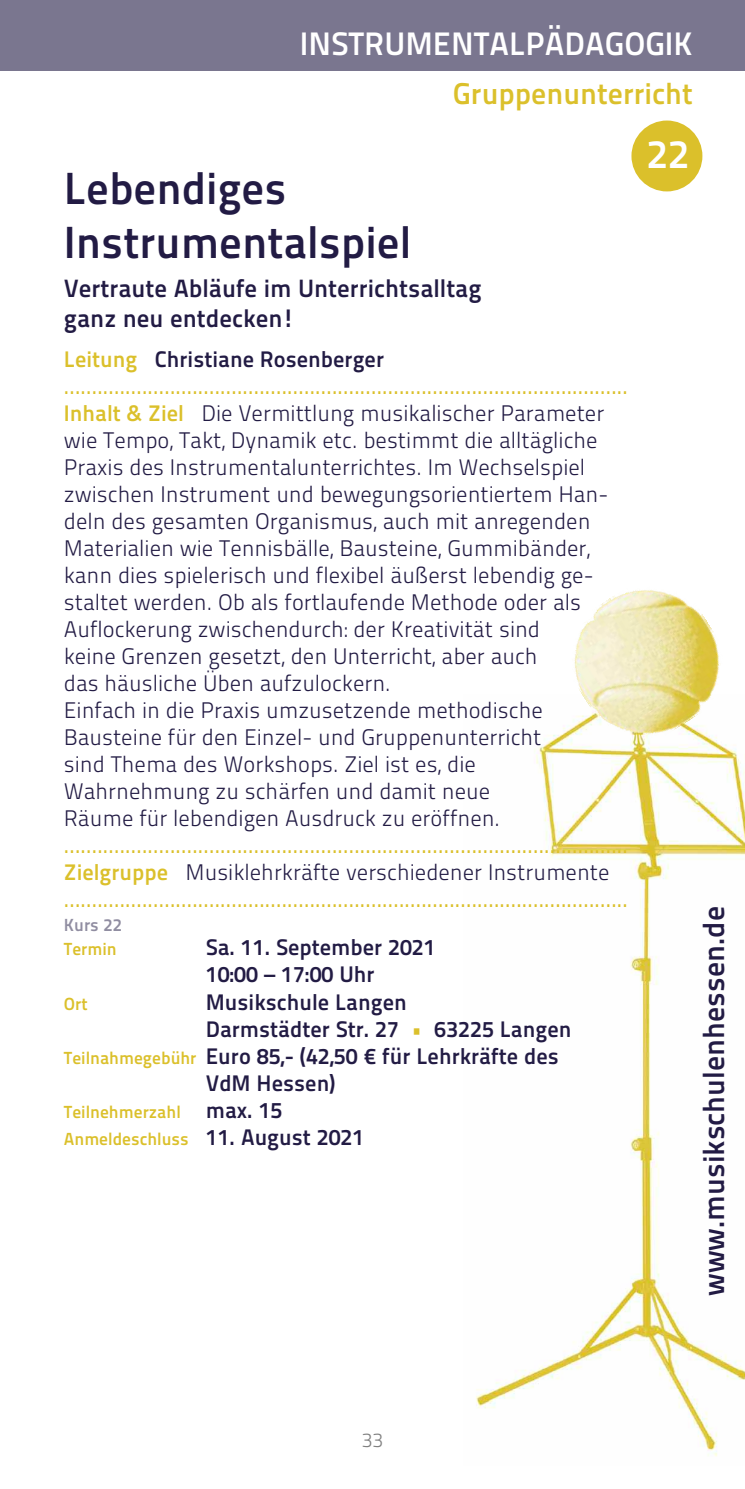
<style>
.page{position:relative;width:745px;height:1489px;background:#fff}
.page>*{position:absolute;margin:0;border:0;box-sizing:border-box;transform-origin:0 0}
.t1{font:45px/54px "Titillium Maps 26 L 750 wt";color:#221b44}
.t2{font:40px "Titillium Maps 26 L 750 wt";color:#fff}
.t3{font:32.5px "Titillium Maps 26 L 750 wt";color:#fff}
.t4{font:30px "Titillium Maps 26 L 750 wt";color:#221b44}
.t5{font:30px "Titillium Maps 26 L 750 wt";color:#dbc02b}
.t6{font:25px/30px "Titillium Maps 26 L 750 wt";color:#221b44}
.t7{font:22.5px/27px "Titillium Maps 26 L 250 wt";color:#221b44}
.t8{font:22.5px "Titillium Maps 26 L 500 wt";color:#dbc02b}
.t9{font:22.5px/27px "Titillium Maps 26 L 750 wt";color:#221b44}
.t10{font:20px "Titillium Maps 26 L 250 wt";color:#808080}
.t11{font:17.5px/27px "Titillium Maps 26 L 750 wt";color:#dbc02b}
.t12{font:17.5px "Titillium Maps 26 L 750 wt";color:#908da1}
.s1{color:#dbc02b}
.s2{font-family:"Titillium Maps 26 L 750 wt";color:#dbc02b}
.s3{font-size:17.5px;color:#dbc02b}
.s4{font-size:22.5px;color:#221b44}
</style>
<div class="page">
<img style="left:476px;top:744px;width:268px;height:713px">
<div style="left:0;top:0;width:744px;height:71px;background:#7a768f"></div>
<div style="left:631px;top:120px;width:71px;height:71px;background:#dbc02b;border-radius:50%"></div>
<img style="left:547px;top:590px;width:197px;height:163px">
<h3 class="t3" style="left:300px;top:33px;width:394px">INSTRUMENTALPÄDAGOGIK</h3>
<h3 class="t5" style="left:452px;top:84px;width:241px">Gruppenunterricht</h3>
<h2 class="t2" style="left:646px;top:141px;width:44px">22</h2>
<h1 class="t1" style="left:64px;top:166px;width:349px">Lebendiges<br>Instrumentalspiel</h1>
<p class="t6" style="left:64px;top:276px;width:419px">Vertraute Abläufe im Unterrichtsalltag ganz neu entdecken!</p>
<p class="t9" style="left:64px;top:348px;width:321px"><span class="s1">Leitung</span> Christiane Rosenberger</p>
<p class="t8" style="left:64px;top:378px;width:565px">.....................................................................................................</p>
<p class="t7" style="left:64px;top:402px;width:545px"><span class="s2">Inhalt &amp; Ziel</span> Die Vermittlung musikalischer Parameter wie Tempo, Takt, Dynamik etc. bestimmt die alltägliche Praxis des Instrumentalunterrichtes. Im Wechselspiel zwischen Instrument und bewegungsorientiertem Han&shy;deln des gesamten Organismus, auch mit anregenden Materialien wie Tennisbälle, Bausteine, Gummibänder, kann dies spielerisch und flexibel äußerst lebendig ge&shy;staltet werden. Ob als fortlaufende Methode oder als Auflockerung zwischendurch: der Kreativität sind<br>keine Grenzen gesetzt, den Unterricht, aber auch<br>das häusliche Üben aufzulockern.<br>Einfach in die Praxis umzusetzende methodische Bausteine für den Einzel- und Gruppenunterricht<br>sind Thema des Workshops. Ziel ist es, die Wahrnehmung zu schärfen und damit neue<br>Räume für lebendigen Ausdruck zu eröffnen.</p>
<p class="t8" style="left:64px;top:837px;width:565px">.....................................................................................................</p>
<p class="t7" style="left:64px;top:861px;width:547px"><span class="s2">Zielgruppe</span> Musiklehrkräfte verschiedener Instrumente</p>
<p class="t8" style="left:64px;top:891px;width:565px">.....................................................................................................</p>
<p class="t12" style="left:64px;top:918px;width:60px">Kurs 22</p>
<p class="t11" style="left:64px;top:937px;width:54px">Termin</p>
<p class="t9" style="left:206px;top:936px;width:231px">Sa. 11. September 2021<br>10:00 – 17:00 Uhr</p>
<p class="t11" style="left:64px;top:991px;width:25px">Ort</p>
<p class="t9" style="left:206px;top:990px;width:202px">Musikschule Langen</p>
<p class="t9" style="left:206px;top:1017px;width:367px">Darmstädter Str. 27 <span class="s1">•</span> 63225 Langen</p>
<p class="t9" style="left:64px;top:1044px;width:496px"><span class="s3">Teilnahmegebühr</span> Euro 85,- (42,50 € für Lehrkräfte des</p>
<p class="t9" style="left:206px;top:1071px;width:131px">VdM Hessen)</p>
<p class="t11" style="left:64px;top:1099px;width:302px">Teilnehmerzahl <span class="s4">max. 15<br></span>Anmeldeschluss <span class="s4">11. August 2021</span></p>
<h3 class="t4" style="left:702px;top:1295px;width:391px;rotate:-90deg">www.musikschulenhessen.de</h3>
<p class="t10" style="left:361px;top:1433px;width:23px">33</p>
</div>
